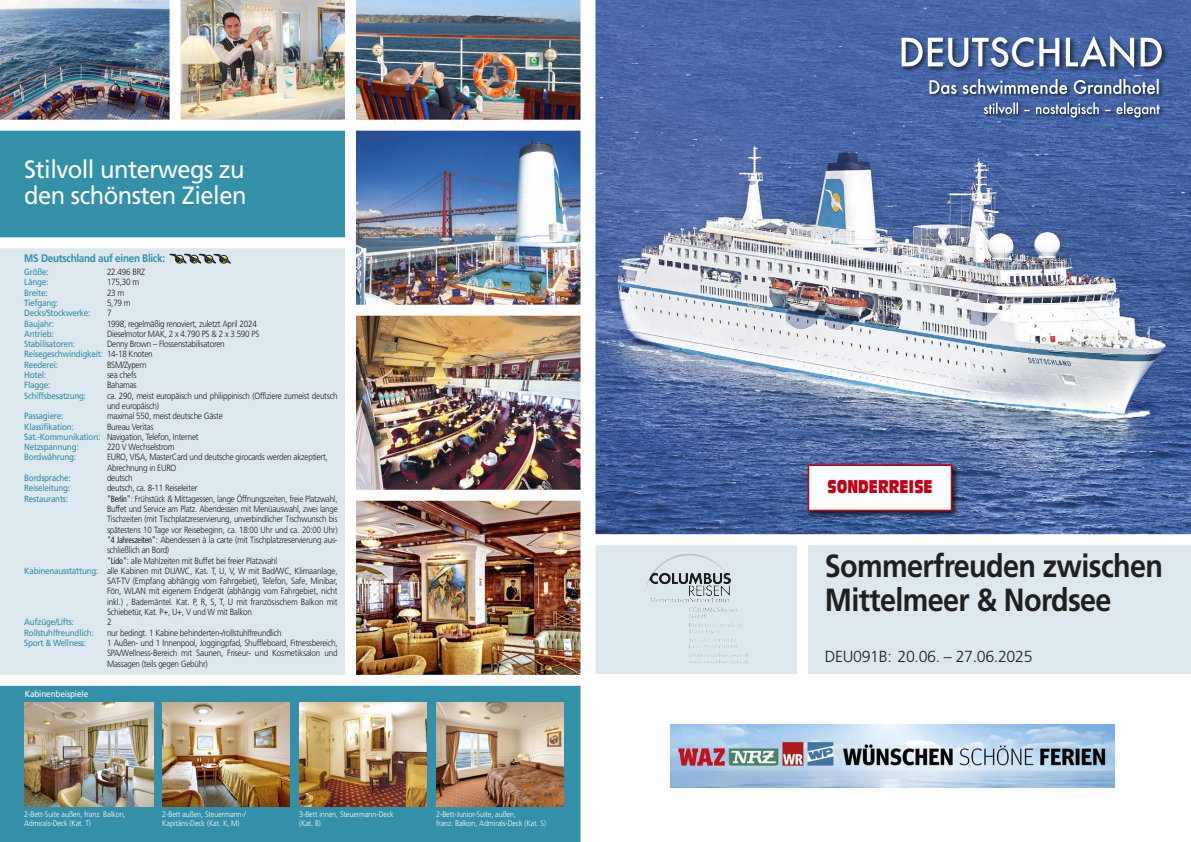
<style>
.page{position:relative;width:1191px;height:842px;background:#fff}
.page>*{position:absolute;margin:0;border:0;box-sizing:border-box;transform-origin:0 0}
.t1{font:700 32px "Frutiger";letter-spacing:-.02em;color:#1f1f1e;scale:.9 1}
.t2{font:25px "Frutiger";letter-spacing:-.02em;color:#fff;scale:.95 1}
.t3{font:18px "Antique Olive Compact";color:#c20016;scale:.72 1}
.t4{font:300 16px "Frutiger";letter-spacing:-.02em;color:#1f1f1e}
.t5{font:700 11px "Frutiger";letter-spacing:-.03em;color:#348fa8;scale:.9 1}
.t6{font:300 9px/10.3px "Frutiger";letter-spacing:-.03em;color:#1f1f1e;scale:.9 1}
.t7{font:9px "Frutiger";letter-spacing:-.03em;color:#348fa8;scale:.9 1}
.t8{font:300 9px/10.3px "Frutiger";letter-spacing:-.03em;color:#1f1f1e;text-align:justify;scale:.88 1}
.t9{font:9px "Frutiger";letter-spacing:-.01em;color:#fff;scale:.9 1}
.t10{font:300 8px "Frutiger";letter-spacing:-.01em;color:#fff;scale:.9 1}
.s1{font-weight:300;color:#1f1f1e}
.s2{font-weight:400;color:#348fa8}
.s3{font-weight:400;font-stretch:condensed}
</style>
<div class="page">
<img style="left:356px;top:131px;width:224px;height:174px">
<img style="left:356px;top:316px;width:224px;height:174px">
<img style="left:356px;top:501px;width:224px;height:174px">
<div style="left:0;top:686px;width:582px;height:156px;background:#348fa8"></div>
<img style="left:0;top:0;width:169px;height:120px">
<img style="left:180px;top:0;width:165px;height:120px">
<img style="left:356px;top:0;width:224px;height:120px">
<div style="left:0;top:243px;width:350px;height:437px;background:#dce7ee"></div>
<div style="left:0;top:123px;width:350px;height:120px;background:#348fa8"></div>
<div style="left:0;top:120px;width:602px;height:11px;background:#fff"></div>
<div style="left:0;top:237px;width:350px;height:11px;background:#fff"></div>
<div style="left:0;top:675px;width:602px;height:11px;background:#fff"></div>
<svg style="left:170px;top:254px;width:60px;height:9px"></svg>
<div style="left:345px;top:0;width:11px;height:676px;background:#fff"></div>
<img style="left:595px;top:0;width:596px;height:534px">
<div style="left:595px;top:540px;width:207px;height:133px;background:#dce7ee"></div>
<div style="left:802px;top:540px;width:389px;height:133px;background:#dce7ee"></div>
<div style="left:589px;top:534px;width:602px;height:11px;background:#fff"></div>
<div style="left:797px;top:540px;width:11px;height:135px;background:#fff"></div>
<div style="left:580px;top:0;width:15px;height:842px;background:#fff"></div>
<img style="left:897px;top:32px;width:274px;height:46px">
<svg style="left:901px;top:36px;width:260px;height:32px"></svg>
<img style="left:926px;top:75px;width:241px;height:50px">
<svg style="left:983px;top:102px;width:176px;height:16px;background:#647aa9"></svg>
<svg style="left:929px;top:79px;width:229px;height:15px"></svg>
<img style="left:25px;top:703px;width:128px;height:103px">
<img style="left:163px;top:703px;width:127px;height:103px">
<img style="left:299px;top:703px;width:127px;height:103px">
<img style="left:436px;top:703px;width:127px;height:103px">
<img style="left:713px;top:562px;width:18px;height:22px">
<img style="left:670px;top:725px;width:444px;height:62px">
<img style="left:803px;top:460px;width:159px;height:61px">
<div style="left:809px;top:466px;width:141px;height:44px;background:#fff"></div>
<div style="left:807px;top:464px;width:145px;height:47px;border:2px solid #c20016"></div>
<p class="t2" style="left:24px;top:159px;width:233px">Stilvoll unterwegs zu</p>
<p class="t2" style="left:24px;top:185px;width:235px">den schönsten Zielen</p>
<p class="t5" style="left:24px;top:254px;width:158px">MS Deutschland auf einen Blick:</p>
<p class="t7" style="left:24px;top:268px;width:29px">Größe:</p>
<p class="t6" style="left:107px;top:267px;width:44px">22.496 BRZ</p>
<p class="t7" style="left:24px;top:279px;width:28px">Länge:</p>
<p class="t6" style="left:107px;top:278px;width:37px">175,30 m</p>
<p class="t7" style="left:24px;top:289px;width:28px">Breite:</p>
<p class="t6" style="left:107px;top:288px;width:21px">23 m</p>
<p class="t7" style="left:24px;top:299px;width:39px">Tiefgang:</p>
<p class="t6" style="left:107px;top:298px;width:28px">5,79 m</p>
<p class="t7" style="left:24px;top:309px;width:75px">Decks/Stockwerke:</p>
<p class="t6" style="left:107px;top:309px;width:7px">7</p>
<p class="t7" style="left:24px;top:320px;width:35px">Baujahr:</p>
<p class="t6" style="left:107px;top:319px;width:168px">1998, regelmäßig renoviert, zuletzt April 2024</p>
<p class="t7" style="left:24px;top:330px;width:34px">Antrieb:</p>
<p class="t6" style="left:107px;top:329px;width:171px">Dieselmotor MAK, 2 x 4.790 PS &amp; 2 x 3.590 PS</p>
<p class="t7" style="left:24px;top:340px;width:58px">Stabilisatoren:</p>
<p class="t6" style="left:107px;top:340px;width:132px">Denny Brown – Flossenstabilisatoren</p>
<p class="t7" style="left:24px;top:351px;width:144px">Reisegeschwindigkeit: <span class="s1">14-18 Knoten</span></p>
<p class="t7" style="left:24px;top:361px;width:39px">Reederei:</p>
<p class="t6" style="left:107px;top:360px;width:45px">BSM/Zypern</p>
<p class="t7" style="left:24px;top:371px;width:26px">Hotel:</p>
<p class="t6" style="left:107px;top:370px;width:34px">sea chefs</p>
<p class="t7" style="left:24px;top:382px;width:31px">Flagge:</p>
<p class="t6" style="left:107px;top:381px;width:35px">Bahamas</p>
<p class="t7" style="left:24px;top:392px;width:70px">Schiffsbesatzung:</p>
<p class="t6" style="left:107px;top:391px;width:258px">ca. 290, meist europäisch und philippinisch (Offiziere zumeist deutsch und europäisch)</p>
<p class="t7" style="left:24px;top:412px;width:45px">Passagiere:</p>
<p class="t6" style="left:107px;top:412px;width:130px">maximal 550, meist deutsche Gäste</p>
<p class="t7" style="left:24px;top:423px;width:57px">Klassifikation:</p>
<p class="t6" style="left:107px;top:422px;width:53px">Bureau Veritas</p>
<p class="t6" style="left:24px;top:432px;width:195px"><span class="s2">Sat.-Kommunikation:</span> Navigation, Telefon, Internet</p>
<p class="t7" style="left:24px;top:443px;width:62px">Netzspannung:</p>
<p class="t6" style="left:107px;top:443px;width:76px">220 V Wechselstrom</p>
<p class="t7" style="left:24px;top:454px;width:59px">Bordwährung:</p>
<p class="t6" style="left:107px;top:453px;width:247px">EURO, VISA, MasterCard und deutsche girocards werden akzeptiert,<br>Abrechnung in EURO</p>
<p class="t7" style="left:24px;top:474px;width:53px">Bordsprache:</p>
<p class="t6" style="left:107px;top:473px;width:30px">deutsch</p>
<p class="t7" style="left:24px;top:485px;width:53px">Reiseleitung:</p>
<p class="t6" style="left:107px;top:484px;width:102px">deutsch, ca. 8-11 Reiseleiter</p>
<p class="t7" style="left:24px;top:495px;width:50px">Restaurants:</p>
<p class="t8" style="left:107px;top:494px;width:263px"><span class="s3">"Berlin"</span>: Frühstück &amp; Mittagessen, lange Öffnungszeiten, freie Platzwahl, Buffet und Service am Platz. Abendessen mit Menüauswahl, zwei lange Tischzeiten (mit Tischplatzreservierung, unverbindlicher Tischwunsch bis spätestens 10 Tage vor Reisebeginn, ca. 18:00 Uhr und ca. 20:00 Uhr)</p>
<p class="t6" style="left:107px;top:535px;width:258px"><span class="s3">"4 Jahreszeiten"</span>: Abendessen à la carte (mit Tischplatz reservierung aus&shy;schließlich an Bord)</p>
<p class="t6" style="left:107px;top:556px;width:191px"><span class="s3">"Lido"</span>: alle Mahlzeiten mit Buffet bei freier Platzwahl</p>
<p class="t6" style="left:107px;top:566px;width:258px;text-align:justify;text-indent:-83px"><span class="s2">Kabinenausstattung:</span> alle Kabinen mit DU/WC, Kat. T, U, V, W mit Bad/WC, Klimaanlage, SAT-TV (Empfang abhängig vom Fahrgebiet), Telefon, Safe, Minibar, Fön, WLAN mit eigenem Endgerät (abhängig vom Fahrgebiet, nicht inkl.) , Bademäntel. Kat. P, R, S, T, U mit französischem Balkon mit Schiebetür, Kat. P+, U+, V und W mit Balkon</p>
<p class="t7" style="left:24px;top:618px;width:57px">Aufzüge/Lifts:</p>
<p class="t6" style="left:107px;top:618px;width:7px">2</p>
<p class="t7" style="left:24px;top:629px;width:79px">Rollstuhlfreundlich:</p>
<p class="t6" style="left:107px;top:628px;width:195px">nur bedingt. 1 Kabine behinderten-/rollstuhlfreundlich</p>
<p class="t7" style="left:24px;top:639px;width:70px">Sport &amp; Wellness:</p>
<p class="t6" style="left:107px;top:638px;width:258px;text-align:justify">1 Außen- und 1 Innenpool, Joggingpfad, Shuffleboard, Fitnessbereich, SPA/Wellness-Bereich mit Saunen, Friseur- und Kosmetiksalon und Massagen (teils gegen Gebühr)</p>
<p class="t9" style="left:25px;top:690px;width:72px">Kabinenbeispiele</p>
<p class="t10" style="left:24px;top:811px;width:114px">2-Bett-Suite außen, franz. Balkon,</p>
<p class="t10" style="left:24px;top:820px;width:76px">Admirals-Deck (Kat. T)</p>
<p class="t10" style="left:162px;top:811px;width:94px">2-Bett außen, Steuermann-/</p>
<p class="t10" style="left:162px;top:820px;width:87px">Kapitäns-Deck (Kat. K, M)</p>
<p class="t10" style="left:299px;top:811px;width:107px">3-Bett innen, Steuermann-Deck</p>
<p class="t10" style="left:299px;top:820px;width:26px">(Kat. B)</p>
<p class="t10" style="left:436px;top:811px;width:90px">2-Bett-Junior-Suite, außen,</p>
<p class="t10" style="left:436px;top:820px;width:124px">franz. Balkon, Admirals-Deck (Kat. S)</p>
<p class="t3" style="left:827px;top:480px;width:147px">SONDERREISE</p>
<p class="t1" style="left:825px;top:553px;width:377px">Sommerfreuden zwischen</p>
<p class="t1" style="left:825px;top:587px;width:320px">Mittelmeer &amp; Nordsee</p>
<p class="t4" style="left:825px;top:650px;width:209px">DEU091B: 20.06. – 27.06.2025</p>
</div>
